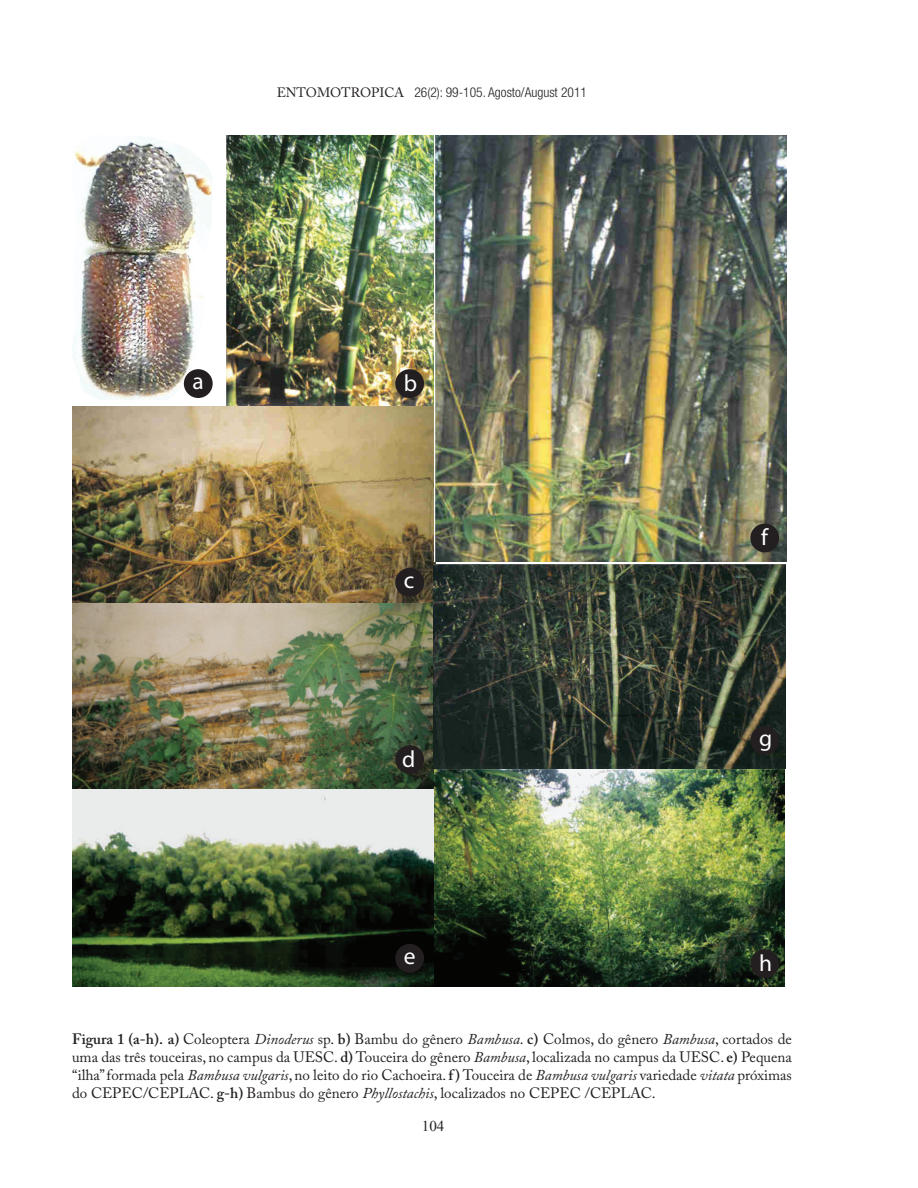
<style>
.page{position:relative;width:918px;height:1188px;background:#fff}
.page>*{position:absolute;margin:0;border:0;box-sizing:border-box;transform-origin:0 0}
.t1{font:23.55px "Myriad Pro";color:#fff}
.Cuadros_-_Titular{font:15px/18px "Adobe Caslon Pro";color:#231f20;text-align:justify}
.t2{font:15px "Times New Roman";color:#231f20}
.t3{font:300 condensed 13.5px "Helvetica Neue LT Pro";color:#231f20}
.s1{font-family:"Adobe Caslon Pro";font-weight:400;font-stretch:normal}
.s2{font-weight:600}
.s3{font-style:italic}
</style>
<div class="page">
<img style="left:73px;top:788px;width:361px;height:198px">
<img style="left:72px;top:603px;width:362px;height:185px">
<img style="left:72px;top:405px;width:363px;height:198px">
<img style="left:434px;top:565px;width:352px;height:421px">
<img style="left:72px;top:137px;width:141px;height:263px">
<img style="left:226px;top:136px;width:208px;height:269px">
<img style="left:435px;top:136px;width:352px;height:426px">
<div style="left:184px;top:369px;width:29px;height:29px;background:#231f20;border-radius:50%"></div>
<div style="left:395px;top:369px;width:29px;height:29px;background:#231f20;border-radius:50%"></div>
<div style="left:395px;top:568px;width:29px;height:29px;background:#231f20;border-radius:50%"></div>
<div style="left:395px;top:745px;width:29px;height:29px;background:#231f20;border-radius:50%"></div>
<div style="left:395px;top:944px;width:29px;height:29px;background:#231f20;border-radius:50%"></div>
<div style="left:750px;top:949px;width:29px;height:29px;background:#231f20;border-radius:50%"></div>
<div style="left:750px;top:726px;width:29px;height:29px;background:#231f20;border-radius:50%"></div>
<div style="left:750px;top:524px;width:29px;height:28px;background:#231f20;border-radius:50%"></div>
<p class="t3" style="left:277px;top:85px;width:312px"><span class="s1">ENTOMOTROPICA</span> 26(2): 99-105. Agosto/August 2011</p>
<p class="t1" style="left:193px;top:366px;width:13px">a</p>
<p class="t1" style="left:404px;top:368px;width:15px">b</p>
<p class="t1" style="left:404px;top:565px;width:12px">c</p>
<p class="t1" style="left:402px;top:744px;width:15px">d</p>
<p class="t1" style="left:761px;top:523px;width:8px">f</p>
<p class="t1" style="left:759px;top:723px;width:15px">g</p>
<p class="t1" style="left:404px;top:941px;width:13px">e</p>
<p class="t1" style="left:759px;top:948px;width:15px">h</p>
<p class="Cuadros_-_Titular" style="left:72px;top:1030px;width:722px"><span class="s2">Figura 1 (a-h). a)</span> Coleoptera <span class="s3">Dinoderus</span> sp. <span class="s2">b)</span> Bambu do gênero <span class="s3">Bambusa</span>. <span class="s2">c)</span> Colmos, do gênero <span class="s3">Bambusa</span>, cortados de uma das três touceiras, no campus da UESC. <span class="s2">d)</span> Touceira do gênero <span class="s3">Bambusa</span>, localizada no campus da UESC. <span class="s2">e)</span> Pequena “ilha” formada pela <span class="s3">Bambusa vulgaris</span>, no leito do rio Cachoeira. <span class="s2">f)</span> Touceira de <span class="s3">Bambusa vulgaris</span> variedade <span class="s3">vitata</span> próximas do CEPEC/CEPLAC. <span class="s2">g-h)</span> Bambus do gênero <span class="s3">Phyllostachis</span>, localizados no CEPEC /CEPLAC.</p>
<p class="t2" style="left:422px;top:1116px;width:24px">104</p>
</div>
